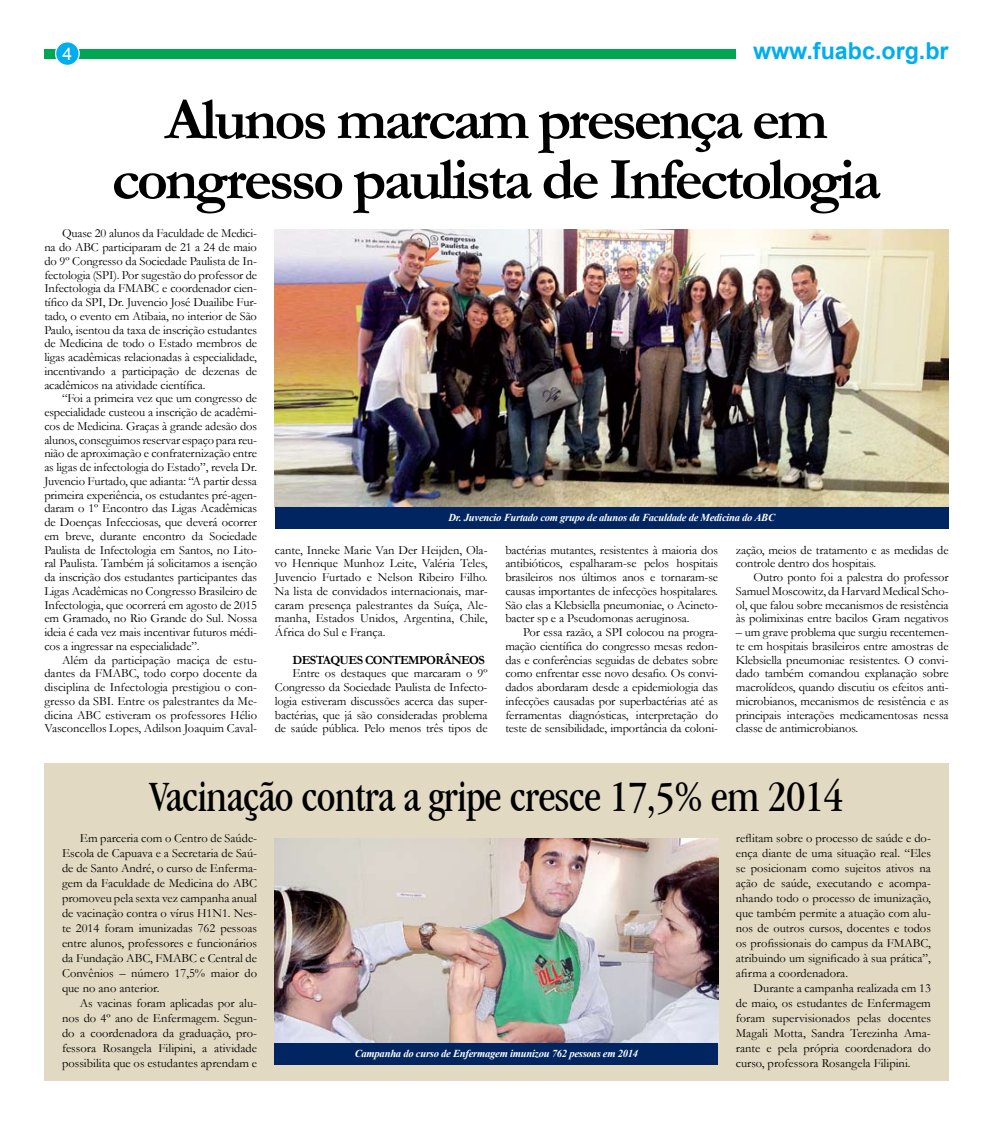
<style>
.page{position:relative;width:993px;height:1125px;background:#fff}
.page>*{position:absolute;margin:0;border:0;box-sizing:border-box;transform-origin:0 0}
.t1{font:700 60px/60px "Garamond";letter-spacing:-.05em;color:#000;text-align:center}
.t2{font:condensed 45px "Garamond IT Cby BT";letter-spacing:-.02em;color:#000}
.t3{font:700 23.25px "Arial";color:#00aeef}
.t4{font:17.5px "Arial";color:#fff}
.t5{font:12.5px/13.8px "Garamond";letter-spacing:-.01em;color:#000;text-align:justify}
.t6{font:700 12.5px "Garamond";letter-spacing:-.05em;color:#000}
.t7{font:italic 700 10.62px "Times New Roman";letter-spacing:-.025em;color:#fff}
</style>
<div class="page">
<div style="left:44px;top:49px;width:691px;height:9px;background:#00a651"></div>
<div style="left:56px;top:42px;width:23px;height:23px;background:#00aeef;border-radius:50%"></div>
<div style="left:55px;top:41px;width:25px;height:25px;border:1px solid #fff;border-radius:50%"></div>
<div style="left:44px;top:763px;width:904px;height:318px;background:#e2d9c2"></div>
<img style="left:275px;top:229px;width:673px;height:278px">
<div style="left:275px;top:507px;width:673px;height:21px;background:#002561"></div>
<img style="left:275px;top:839px;width:443px;height:204px">
<div style="left:275px;top:1043px;width:443px;height:21px;background:#002561"></div>
<h3 class="t4" style="left:62px;top:42px;width:11px">4</h3>
<h3 class="t3" style="left:752px;top:35px;width:197px">www.fuabc.org.br</h3>
<h1 class="t1" style="left:112px;top:90px;width:770px">Alunos marcam presença em congresso paulista de Infectologia</h1>
<p class="t5" style="left:44px;top:226px;width:214px;text-indent:18px">Quase 20 alunos da Faculdade de Medici&shy;na do ABC participaram de 21 a 24 de maio do 9º Congresso da Sociedade Paulista de In&shy;fectologia (SPI). Por sugestão do professor de Infectologia da FMABC e coordenador cien&shy;tífico da SPI, Dr. Juvencio José Duailibe Fur&shy;tado, o evento em Atibaia, no interior de São Paulo, isentou da taxa de inscrição estudantes de Medicina de todo o Estado membros de ligas acadêmicas relacionadas à especialidade, incentivando a participação de dezenas de acadêmicos na atividade científica.</p>
<p class="t5" style="left:44px;top:391px;width:214px;text-indent:18px">“Foi a primeira vez que um congresso de especialidade custeou a inscrição de acadêmi&shy;cos de Medicina. Graças à grande adesão dos alunos, conseguimos reservar espaço para reu&shy;nião de aproximação e confraternização entre as ligas de infectologia do Estado”, revela Dr.<br>Juvencio Furtado, que adianta: “A partir dessa primeira experiência, os estudantes pré-agen&shy;daram o 1º Encontro das Ligas Acadêmicas de Doenças Infecciosas, que deverá ocorrer em breve, durante encontro da Sociedade Paulista de Infectologia em Santos, no Lito&shy;ral Paulista. Também já solicitamos a isenção da inscrição dos estudantes participantes das Ligas Acadêmicas no Congresso Brasileiro de Infectologia, que ocorrerá em agosto de 2015 em Gramado, no Rio Grande do Sul. Nossa ideia é cada vez mais incentivar futuros médi&shy;cos a ingressar na especialidade”.</p>
<p class="t5" style="left:44px;top:652px;width:214px;text-indent:18px">Além da participação maciça de estu&shy;dantes da FMABC, todo corpo docente da disciplina de Infectologia prestigiou o con&shy;gresso da SBI. Entre os palestrantes da Me&shy;dicina ABC estiveram os professores Hélio Vasconcellos Lopes, Adilson Joaquim Caval-</p>
<p class="t7" style="left:448px;top:510px;width:328px">Dr. Juvencio Furtado com grupo de alunos da Faculdade de Medicina do ABC</p>
<p class="t5" style="left:505px;top:543px;width:214px">bactérias mutantes, resistentes à maioria dos antibióticos, espalharam-se pelos hospitais brasileiros nos últimos anos e tornaram-se causas importantes de infecções hospitalares.<br>São elas a Klebsiella pneumoniae, o Acineto&shy;bacter sp e a Pseudomonas aeruginosa.</p>
<p class="t5" style="left:505px;top:625px;width:214px;text-indent:18px">Por essa razão, a SPI colocou na progra&shy;mação científica do congresso mesas redon&shy;das e conferências seguidas de debates sobre como enfrentar esse novo desafio. Os convi&shy;dados abordaram desde a epidemiologia das infecções causadas por superbactérias até as ferramentas diagnósticas, interpretação do teste de sensibilidade, importância da coloni-</p>
<p class="t5" style="left:275px;top:543px;width:214px">cante, Inneke Marie Van Der Heijden, Ola&shy;vo Henrique Munhoz Leite, Valéria Teles, Juvencio Furtado e Nelson Ribeiro Filho.<br>Na lista de convidados internacionais, mar&shy;caram presença palestrantes da Suíça, Ale&shy;manha, Estados Unidos, Argentina, Chile, África do Sul e França.</p>
<p class="t6" style="left:292px;top:651px;width:18px">Desta</p>
<p class="t6" style="left:330px;top:651px;width:18px">ques</p>
<p class="t6" style="left:365px;top:651px;width:37px">contemp</p>
<p class="t6" style="left:426px;top:651px;width:59px">orâneos</p>
<p class="t5" style="left:275px;top:666px;width:214px;text-indent:18px">Entre os destaques que marcaram o 9º Congresso da Sociedade Paulista de Infecto&shy;logia estiveram discussões acerca das super&shy;bactérias, que já são consideradas problema de saúde pública. Pelo menos três tipos de</p>
<p class="t5" style="left:735px;top:543px;width:214px">zação, meios de tratamento e as medidas de controle dentro dos hospitais.</p>
<p class="t5" style="left:735px;top:570px;width:214px;text-indent:18px">Outro ponto foi a palestra do professor Samuel Moscowitz, da Harvard Medical Scho&shy;ol, que falou sobre mecanismos de resistência às polimixinas entre bacilos Gram negativos</p>
<p class="t5" style="left:735px;top:625px;width:214px">– um grave problema que surgiu recentemen&shy;te em hospitais brasileiros entre amostras de Klebsiella pneumoniae resistentes. O convi&shy;dado também comandou explanação sobre macrolídeos, quando discutiu os efeitos anti&shy;microbianos, mecanismos de resistência e as principais interações medicamentosas nessa classe de antimicrobianos.</p>
<h2 class="t2" style="left:150px;top:771px;width:694px">Vacinação contra a gripe cresce 17,5% em 2014</h2>
<p class="t5" style="left:62px;top:830px;width:196px;line-height:15px;text-indent:18px">Em parceria com o Centro de Saúde-Escola de Capuava e a Secretaria de Saú&shy;de de Santo André, o curso de Enferma&shy;gem da Faculdade de Medicina do ABC promoveu pela sexta vez campanha anual de vacinação contra o vírus H1N1. Nes&shy;te 2014 foram imunizadas 762 pessoas entre alunos, professores e funcionários da Fundação ABC, FMABC e Central de Convênios – número 17,5% maior do que no ano anterior.</p>
<p class="t5" style="left:62px;top:995px;width:196px;line-height:15px;text-indent:18px">As vacinas foram aplicadas por alu&shy;nos do 4º ano de Enfermagem. Segun&shy;do a coordenadora da graduação, pro&shy;fessora Rosangela Filipini, a atividade possibilita que os estudantes aprendam e</p>
<p class="t5" style="left:735px;top:830px;width:196px;line-height:15px">reflitam sobre o processo de saúde e do&shy;ença diante de uma situação real. “Eles se posicionam como sujeitos ativos na ação de saúde, executando e acompa&shy;nhando todo o processo de imunização, que também permite a atuação com alu&shy;nos de outros cursos, docentes e todos os profissionais do campus da FMABC, atribuindo um significado à sua prática”, afirma a coordenadora.</p>
<p class="t5" style="left:735px;top:980px;width:196px;line-height:15px;text-indent:18px">Durante a campanha realizada em 13 de maio, os estudantes de Enfermagem foram supervisionados pelas docentes Magali Motta, Sandra Terezinha Ama&shy;rante e pela própria coordenadora do curso, professora Rosangela Filipini.</p>
<p class="t7" style="left:354px;top:1046px;width:285px">Campanha do curso de Enfermagem imunizou 762 pessoas em 2014</p>
</div>
